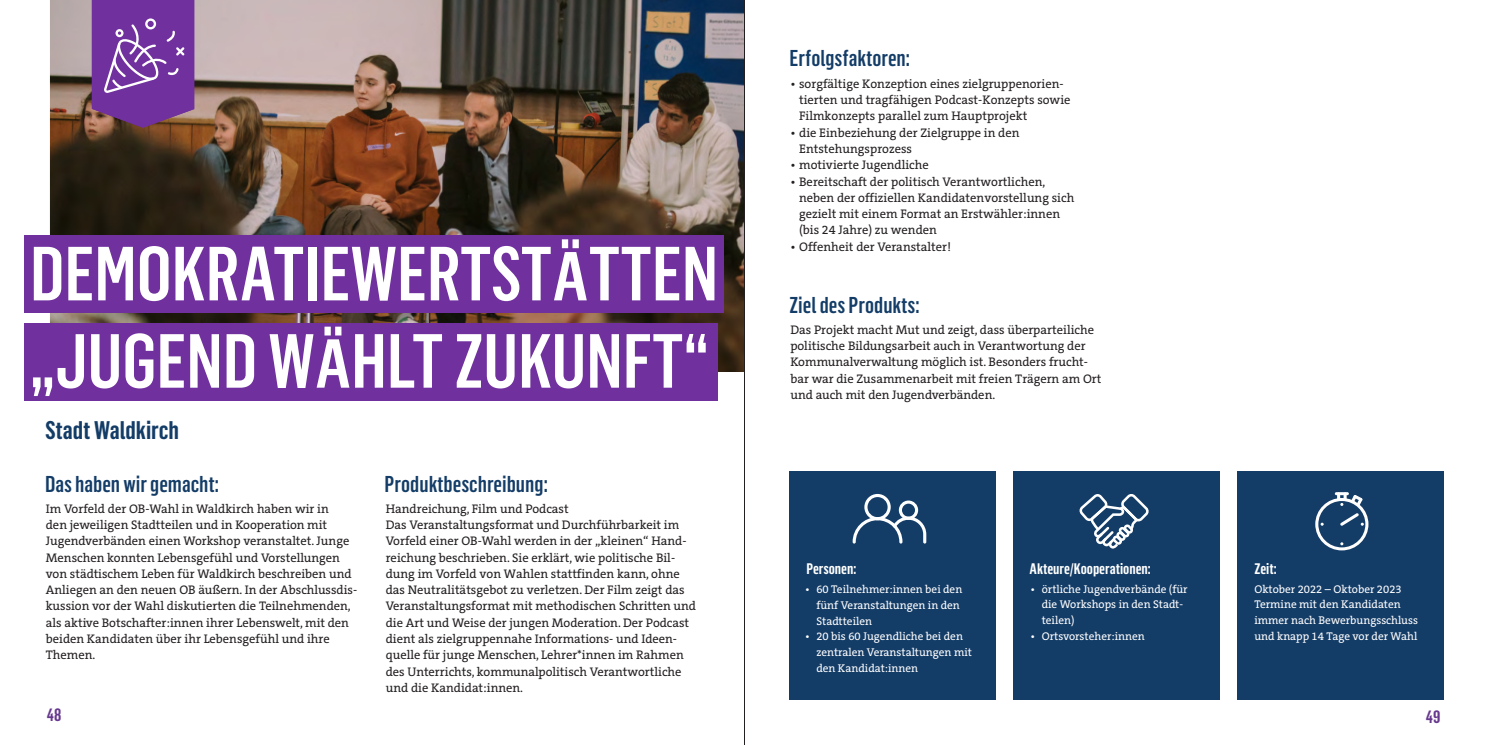
<style>
.page{position:relative;width:1489px;height:745px;background:#fff}
.page>*{position:absolute;margin:0;border:0;box-sizing:border-box;transform-origin:0 0}
.t1{font:500 75px/87.2px "Flama Condensed";color:#fff}
.t2{font:600 25px "Flama Condensed";color:#133c67}
.t3{font:500 22.5px "Flama Condensed";color:#133c67}
.t4{font:600 17.5px "Flama Condensed";color:#67398e}
.t5{font:600 15px "Flama Condensed";color:#fff}
.t6{font:12.5px/16.2px "The Serif C5";color:#231f20}
.t7{font:11.25px/15.8px "The Serif C5";color:#fff}
.s1{font-size:67.5px}
.s2{font-style:inherit}
</style>
<div class="page">
<img style="left:50px;top:0;width:694px;height:372px">
<div style="left:24px;top:235px;width:699px;height:78px;background:#70309e"></div>
<div style="left:24px;top:323px;width:694px;height:77px;background:#70309e"></div>
<hr style="left:744px;top:0;width:1px;height:744px;background:#231f20">
<div style="left:789px;top:470px;width:207px;height:229px;background:#133c67"></div>
<div style="left:1013px;top:470px;width:206px;height:229px;background:#133c67"></div>
<div style="left:1237px;top:470px;width:206px;height:229px;background:#133c67"></div>
<svg style="left:852px;top:493px;width:74px;height:50px"></svg>
<svg style="left:1315px;top:492px;width:53px;height:58px"></svg>
<svg style="left:1079px;top:494px;width:70px;height:54px"></svg>
<svg style="left:92px;top:0;width:102px;height:128px;background:#7c429e"></svg>
<h1 class="t1" style="left:30px;top:231px;width:689px">DEMOKRATIEWERTST<span class="s1">Ä</span>TTEN „JUGEND W<span class="s1">Ä</span>HLT ZUKUNFT“</h1>
<h2 class="t2" style="left:45px;top:415px;width:136px">Stadt Waldkirch</h2>
<h3 class="t3" style="left:45px;top:471px;width:175px">Das haben wir gemacht:</h3>
<p class="t6" style="left:46px;top:500px;width:313px">Im Vorfeld der OB-Wahl in Waldkirch haben wir in<br>den jeweiligen Stadtteilen und in Kooperation mit Jugendverbänden einen Workshop veranstaltet. Junge Menschen konnten Lebensgefühl und Vorstellungen von städtischem Leben für Waldkirch beschreiben und Anliegen an den neuen OB äußern. In der Abschlussdis&shy;kussion vor der Wahl diskutierten die Teilnehmenden, als aktive Botschafter:innen ihrer Lebenswelt, mit den beiden Kandidaten über ihr Lebensgefühl und ihre Themen.</p>
<h3 class="t3" style="left:384px;top:471px;width:165px">Produktbeschreibung:</h3>
<p class="t6" style="left:386px;top:500px;width:312px">Handreichung, Film und Podcast<br>Das Veranstaltungsformat und Durchführbarkeit im Vorfeld einer OB-Wahl werden in der „kleinen“ Hand&shy;reichung beschrieben. Sie erklärt, wie politische Bil&shy;dung im Vorfeld von Wahlen stattfinden kann, ohne das Neutralitätsgebot zu verletzen. Der Film zeigt das Veranstaltungsformat mit methodischen Schritten und die Art und Weise der jungen Moderation. Der Podcast dient als zielgruppennahe Informations- und Ideen&shy;quelle für junge Menschen, Lehrer*innen im Rahmen des Unterrichts, kommunalpolitisch Verantwortliche und die Kandidat:innen.</p>
<h3 class="t4" style="left:47px;top:704px;width:16px">48</h3>
<h3 class="t3" style="left:789px;top:45px;width:122px">Erfolgsfaktoren:</h3>
<p class="t6" style="left:799px;top:76px;width:273px;text-indent:-9px">• sorgfältige Konzeption eines zielgruppenorien&shy;tierten und tragfähigen Podcast-Konzepts sowie<br>Filmkonzepts parallel zum Hauptprojekt</p>
<p class="t6" style="left:799px;top:124px;width:222px;text-indent:-9px">• die Einbeziehung der Zielgruppe in den<br>Entstehungsprozess</p>
<p class="t6" style="left:790px;top:157px;width:140px">• motivierte Jugendliche</p>
<p class="t6" style="left:799px;top:173px;width:277px;text-indent:-9px">• Bereitschaft der politisch Verantwortlichen, neben der offizie<span class="s2">ll</span>en Kandidatenvorstellung sich gezielt mit einem Format an Erstwähler:innen (bis 24 Jahre) zu wenden</p>
<p class="t6" style="left:790px;top:238px;width:162px">• Offenhe<span class="s2">i</span>t der Veranstalter!</p>
<h3 class="t3" style="left:789px;top:292px;width:131px">Ziel des Produkts:</h3>
<p class="t6" style="left:790px;top:321px;width:312px">Das Projekt macht Mut und zeigt, dass überparteiliche politische Bildungsarbeit auch in Verantwortung der Kommunalverwaltung möglich ist. Besonders frucht&shy;bar war die Zusammenarbeit mit freien Trägern am Ort und auch mit den Jugendverbänden.</p>
<p class="t5" style="left:806px;top:560px;width:51px">Personen:</p>
<p class="t7" style="left:816px;top:581px;width:147px;text-indent:-11px">• 60 Teilnehmer:innen bei den fünf Veranstaltungen in den<br>Stadtteilen</p>
<p class="t7" style="left:816px;top:628px;width:157px;text-indent:-11px">• 20 bis 60 Jugendliche bei den zentralen Veranstaltungen mit den Kandidat:innen</p>
<p class="t5" style="left:1029px;top:559px;width:123px">Akteure/Kooperationen:</p>
<p class="t7" style="left:1041px;top:580px;width:147px;text-indent:-11px">• örtliche Jugendverbände (für die Workshops in den Stadt&shy;teilen)</p>
<p class="t7" style="left:1030px;top:628px;width:116px">• Ortsvorsteher:innen</p>
<p class="t5" style="left:1254px;top:559px;width:24px">Zeit:</p>
<p class="t7" style="left:1254px;top:580px;width:165px">Oktober 2022 – Oktober 2023<br>Termine mit den Kandidaten immer nach Bewerbungsschluss und knapp 14 Tage vor der Wahl</p>
<h3 class="t4" style="left:1425px;top:706px;width:16px">49</h3>
</div>
